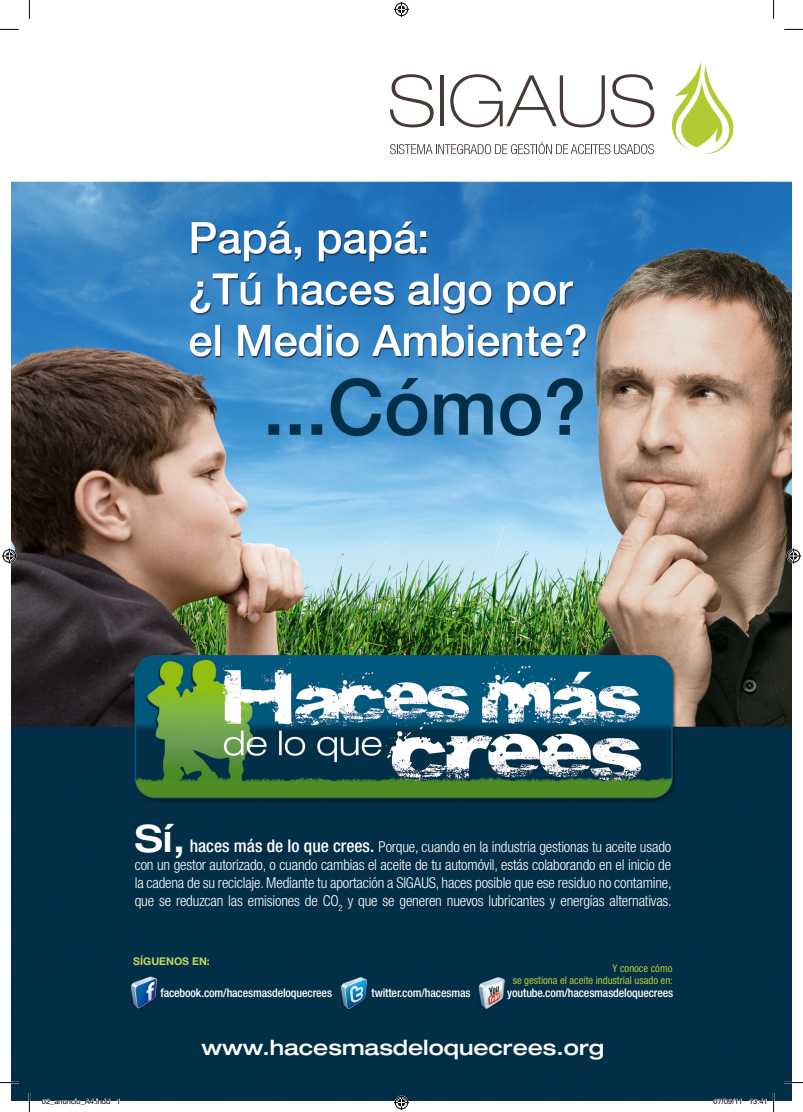
<style>
.page{position:relative;width:803px;height:1112px;background:#fff}
.page>*{position:absolute;margin:0;border:0;box-sizing:border-box;transform-origin:0 0}
.t1{font:500 expanded 21px "Helvetica Neue LT Std";color:#fff}
.t2{font:300 condensed 15px/18px "Helvetica Neue LT Std";letter-spacing:-.01em;color:#fff;text-align:justify}
.t3{font:500 condensed 11.88px "Helvetica Neue LT Std";letter-spacing:-.01em;color:#fff}
.t4{font:condensed 10.62px/11.5px "Helvetica Neue LT Std";color:#b0cb33;text-align:right}
.t5{font:700 10.62px "Helvetica Neue LT Std";color:#c2d561}
.t6{font:7.5px "Helvetica";color:#000}
.s1{font-weight:500;font-stretch:expanded;font-size:37.75px}
.s2{font-weight:500;font-size:17.5px}
</style>
<div class="page">
<img style="left:12px;top:28px;width:779px;height:1071px">
<svg style="left:390px;top:74px;width:44px;height:53px"></svg>
<hr style="left:440px;top:75px;width:3px;height:51px;background:#463936">
<svg style="left:450px;top:74px;width:155px;height:53px"></svg>
<svg style="left:611px;top:74px;width:43px;height:53px"></svg>
<svg style="left:390px;top:142px;width:264px;height:12px"></svg>
<svg style="left:672px;top:59px;width:61px;height:95px"></svg>
<svg style="left:0;top:29px;width:19px;height:1px"></svg>
<svg style="left:784px;top:29px;width:19px;height:1px"></svg>
<svg style="left:0;top:1081px;width:19px;height:2px"></svg>
<svg style="left:784px;top:1081px;width:19px;height:2px"></svg>
<svg style="left:29px;top:0;width:1px;height:19px"></svg>
<svg style="left:29px;top:1092px;width:1px;height:19px"></svg>
<svg style="left:773px;top:0;width:1px;height:19px"></svg>
<svg style="left:773px;top:1092px;width:1px;height:19px"></svg>
<svg style="left:394px;top:2px;width:15px;height:15px"></svg>
<svg style="left:394px;top:1094px;width:15px;height:15px"></svg>
<svg style="left:2px;top:548px;width:15px;height:15px"></svg>
<svg style="left:786px;top:548px;width:15px;height:15px"></svg>
<svg style="left:42px;top:1098px;width:68px;height:3px"></svg>
<svg style="left:713px;top:1098px;width:29px;height:3px"></svg>
<svg style="left:749px;top:1098px;width:18px;height:3px"></svg>
<p class="t2" style="left:135px;top:836px;width:539px"><span class="s1">Sí,</span> <span class="s2">haces más de lo que crees.</span> Porque, cuando en la industria gestionas tu aceite usado con un gestor autorizado, o cuando cambias el aceite de tu automóvil, estás colaborando en el inicio de la cadena de su reciclaje. Mediante tu aportación a SIGAUS, haces posible que ese residuo no contamine, que se reduzcan las emisiones de CO<sub>2</sub> y que se generen nuevos lubricantes y energías alternativas.</p>
<p class="t5" style="left:133px;top:954px;width:78px">SÍGUENOS EN:</p>
<p class="t3" style="left:160px;top:985px;width:173px">facebook.com/hacesmasdeloquecrees</p>
<p class="t3" style="left:371px;top:985px;width:100px">twitter.com/hacesmas</p>
<p class="t3" style="left:507px;top:985px;width:167px">youtube.com/hacesmasdeloquecrees</p>
<p class="t4" style="left:513px;top:962px;width:162px">Y conoce cómo<br>se gestiona el aceite industrial usado en:</p>
<h1 class="t1" style="left:202px;top:1034px;width:404px">www.hacesmasdeloquecrees.org</h1>
<p class="t6" style="left:42px;top:1095px;width:80px">02_anuncio_A4.indd 1</p>
<p class="t6" style="left:713px;top:1095px;width:56px">07/09/11 13:41</p>
</div>
